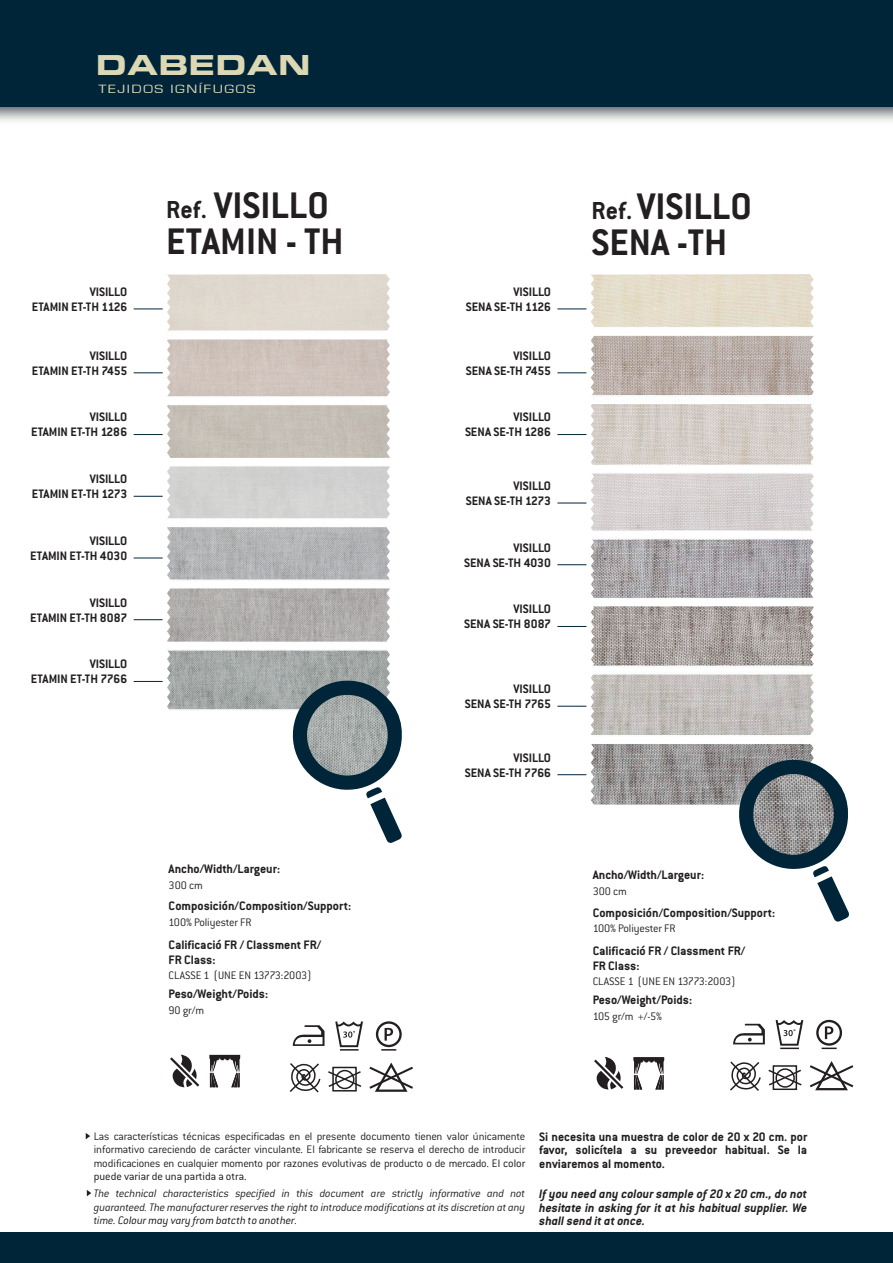
<style>
.page{position:relative;width:893px;height:1263px;background:#fff}
.page>*{position:absolute;margin:0;border:0;box-sizing:border-box;transform-origin:0 0}
.t1{font:700 40.65px/36px "Conduit ITC";color:#231f20}
.t2{font:700 expanded 28.35px "Eurostile BQ";color:#dcd8b4}
.t3{font:700 13.5px/15px "Conduit ITC";color:#231f20;text-align:right}
.t4{font:italic 700 13.5px/13.5px "Conduit ITC";color:#231f20;text-align:justify}
.t5{font:12.45px "Eurostile";letter-spacing:.1em;color:#dcd8b4;scale:1.26 1}
.t6{font:300 12px/13.5px "Conduit ITC";color:#231f20;text-align:justify}
.t7{font:italic 300 12px/13.5px "Conduit ITC";color:#231f20;text-align:justify}
.s1{font-size:27px}
.s2{color:#111315}
</style>
<div class="page">
<img style="left:591px;top:274px;width:223px;height:531px">
<div style="left:0;top:0;width:893px;height:107px;background:#002539"></div>
<div style="left:0;top:1233px;width:893px;height:30px;background:#002539"></div>
<svg style="left:369px;top:1062px;width:44px;height:30px"></svg>
<svg style="left:292px;top:1025px;width:33px;height:21px"></svg>
<svg style="left:289px;top:1063px;width:73px;height:30px"></svg>
<svg style="left:376px;top:1021px;width:26px;height:29px"></svg>
<svg style="left:335px;top:1021px;width:28px;height:29px"></svg>
<svg style="left:170px;top:1054px;width:29px;height:33px"></svg>
<svg style="left:209px;top:1055px;width:31px;height:32px"></svg>
<svg style="left:86px;top:1133px;width:4px;height:6px"></svg>
<svg style="left:87px;top:1190px;width:4px;height:6px"></svg>
<img style="left:167px;top:274px;width:223px;height:437px">
<svg style="left:289px;top:676px;width:113px;height:167px"></svg>
<svg style="left:736px;top:756px;width:113px;height:166px"></svg>
<svg style="left:134px;top:309px;width:29px;height:1px"></svg>
<svg style="left:134px;top:373px;width:29px;height:1px"></svg>
<svg style="left:134px;top:434px;width:29px;height:1px"></svg>
<svg style="left:134px;top:496px;width:29px;height:1px"></svg>
<svg style="left:134px;top:558px;width:29px;height:1px"></svg>
<svg style="left:134px;top:619px;width:29px;height:1px"></svg>
<svg style="left:134px;top:681px;width:29px;height:1px"></svg>
<svg style="left:557px;top:309px;width:29px;height:1px"></svg>
<svg style="left:557px;top:373px;width:29px;height:1px"></svg>
<svg style="left:557px;top:434px;width:29px;height:1px"></svg>
<svg style="left:557px;top:503px;width:29px;height:1px"></svg>
<svg style="left:557px;top:564px;width:29px;height:1px"></svg>
<svg style="left:557px;top:626px;width:29px;height:1px"></svg>
<svg style="left:557px;top:706px;width:29px;height:1px"></svg>
<svg style="left:557px;top:774px;width:29px;height:1px"></svg>
<svg style="left:810px;top:1061px;width:43px;height:30px"></svg>
<svg style="left:733px;top:1024px;width:32px;height:20px"></svg>
<svg style="left:730px;top:1061px;width:72px;height:30px"></svg>
<svg style="left:816px;top:1020px;width:26px;height:29px"></svg>
<svg style="left:776px;top:1020px;width:27px;height:29px"></svg>
<svg style="left:594px;top:1057px;width:29px;height:32px"></svg>
<svg style="left:633px;top:1057px;width:31px;height:32px"></svg>
<h2 class="t2" style="left:96px;top:48px;width:216px">DABEDAN</h2>
<p class="t5" style="left:99px;top:83px;width:126px">TEJIDOS IGNÍFUGOS</p>
<p class="t3" style="left:32px;top:284px;width:97px">VISILLO<br>ETAMIN ET-TH 1126</p>
<p class="t3" style="left:32px;top:348px;width:97px">VISILLO<br>ETAMIN ET-TH 7455</p>
<p class="t3" style="left:31px;top:409px;width:98px">VISILLO<br>ETAMIN ET-TH 1286</p>
<p class="t3" style="left:32px;top:471px;width:97px">VISILLO<br>ETAMIN ET-TH 1273</p>
<p class="t3" style="left:30px;top:533px;width:98px">VISILLO<br>ETAMIN ET-TH 4030</p>
<p class="t3" style="left:30px;top:595px;width:98px">VISILLO<br>ETAMIN ET-TH 8087</p>
<p class="t3" style="left:31px;top:656px;width:98px">VISILLO<br>ETAMIN ET-TH 7766</p>
<h1 class="t1" style="left:166px;top:187px;width:179px"><span class="s1">Ref.</span> VISILLO<br>ETAMIN - TH</h1>
<p class="t3" style="left:169px;top:861px;width:113px">Ancho/Width/Largeur:</p>
<p class="t6" style="left:169px;top:878px;width:36px">300 cm</p>
<p class="t3" style="left:169px;top:898px;width:184px">Composición/Composition/Support:</p>
<p class="t6" style="left:169px;top:916px;width:85px">100% Poliyester FR</p>
<p class="t3" style="left:169px;top:937px;width:154px;text-align:left">Calificació FR / Classment FR/<br>FR Class:</p>
<p class="t6" style="left:169px;top:968px;width:144px">CLASSE 1 (UNE EN 13773:2003)</p>
<p class="t3" style="left:169px;top:986px;width:101px">Peso/Weight/Poids:</p>
<p class="t6" style="left:169px;top:1003px;width:37px">90 gr/m</p>
<p class="t3" style="left:466px;top:284px;width:87px">VISILLO<br>SENA SE-TH 1126</p>
<p class="t3" style="left:466px;top:348px;width:87px">VISILLO<br>SENA SE-TH 7455</p>
<p class="t3" style="left:465px;top:409px;width:87px">VISILLO<br>SENA SE-TH 1286</p>
<p class="t3" style="left:466px;top:478px;width:87px">VISILLO<br>SENA SE-TH 1273</p>
<p class="t3" style="left:464px;top:540px;width:88px">VISILLO<br>SENA SE-TH 4030</p>
<p class="t3" style="left:464px;top:601px;width:88px">VISILLO<br>SENA SE-TH 8087</p>
<p class="t3" style="left:465px;top:681px;width:88px">VISILLO<br>SENA SE-TH 7765</p>
<p class="t3" style="left:465px;top:750px;width:88px">VISILLO<br>SENA SE-TH 7766</p>
<h1 class="t1" style="left:592px;top:188px;width:162px"><span class="s1">Ref.</span> VISILLO<br>SENA -TH</h1>
<p class="t3" style="left:593px;top:867px;width:113px">Ancho/Width/Largeur:</p>
<p class="t6" style="left:593px;top:884px;width:36px">300 cm</p>
<p class="t3" style="left:593px;top:905px;width:184px">Composición/Composition/Support:</p>
<p class="t6" style="left:593px;top:922px;width:85px">100% Poliyester FR</p>
<p class="t3" style="left:593px;top:943px;width:154px;text-align:left">Calificació FR / Classment FR/<br>FR Class:</p>
<p class="t6" style="left:593px;top:974px;width:144px">CLASSE 1 (UNE EN 13773:2003)</p>
<p class="t3" style="left:593px;top:992px;width:101px">Peso/Weight/Poids:</p>
<p class="t6" style="left:593px;top:1010px;width:71px">105 gr/m +/-5%</p>
<p class="t6" style="left:94px;top:1129px;width:433px">Las características técnicas especificadas en el presente documento tienen valor únicamente informativo careciendo de carácter vinculante. El fabricante se reserva el derecho de introducir modificaciones en cualquier momento por razones evolutivas de producto o de mercado. <span class="s2">El color puede variar de una partida a otra.</span></p>
<p class="t3" style="left:539px;top:1129px;width:270px;line-height:13.5px;text-align:justify">Si necesita una muestra de color de 20 x 20 cm. por favor, solicítela a su preveedor habitual. Se la enviaremos al momento.</p>
<p class="t4" style="left:539px;top:1187px;width:269px">If you need any colour sample of 20 x 20 cm., do not hesitate in asking for it at his habitual supplier. We shall send it at once.</p>
<p class="t7" style="left:94px;top:1187px;width:433px">The technical characteristics specified in this document are strictly informative and not guaranteed. The manufacturer reserves the right to introduce modifications at its discretion at any time. <span class="s2">Colour may vary from batcth to another.</span></p>
</div>
